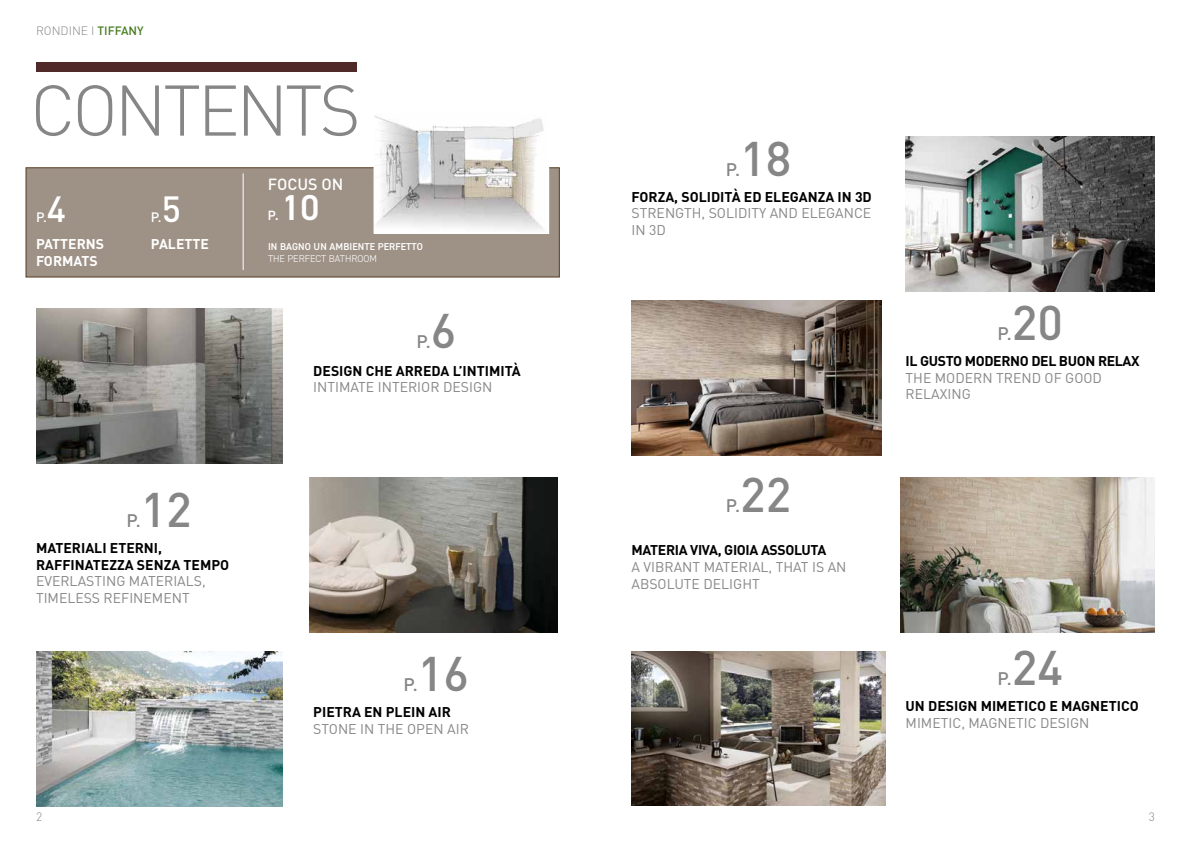
<style>
.page{position:relative;width:1191px;height:842px;background:#fff}
.page>*{position:absolute;margin:0;border:0;box-sizing:border-box;transform-origin:0 0}
.t1{font:500 48px "DIN";color:#878686}
.t2{font:500 36px "DIN";color:#fff}
.t3{font:600 36px "DIN2014";color:#fff}
.t4{font:500 18px "DIN";color:#878686}
.t5{font:500 16px "DIN";color:#fff}
.t6{font:14px/16.8px "DIN";color:#878686}
.t7{font:700 14px/16.8px "DIN";color:#000}
.t8{font:700 14px "DIN";letter-spacing:-.025em;color:#000}
.t9{font:700 14px "DIN";color:#fff}
.t10{font:500 13.5px "DIN";color:#fff}
.t11{font:600 13.5px "DIN2014";color:#fff}
.t12{font:300 12px "DIN";color:#878686}
.t13{font:600 10px "DIN2014";letter-spacing:.01em;color:#fff}
.t14{font:300 10px "DIN2014";color:#fff}
.s1{font-weight:500;color:#457c1f}
</style>
<div class="page">
<svg style="left:36px;top:85px;width:320px;height:51px"></svg>
<div style="left:36px;top:62px;width:321px;height:10px;background:#502929"></div>
<img style="left:631px;top:651px;width:254px;height:155px">
<img style="left:631px;top:300px;width:250px;height:155px">
<img style="left:905px;top:136px;width:250px;height:155px">
<img style="left:900px;top:478px;width:255px;height:155px">
<img style="left:36px;top:309px;width:246px;height:155px">
<img style="left:36px;top:652px;width:246px;height:154px">
<div style="left:26px;top:167px;width:534px;height:110px;background:#9e9186;border:1px solid #533c23"></div>
<hr style="left:243px;top:173px;width:1px;height:97px;background:#fff">
<img style="left:375px;top:116px;width:172px;height:116px">
<div style="left:373px;top:113px;width:176px;height:121px;border:1px solid #fff"></div>
<img style="left:310px;top:478px;width:247px;height:155px">
<p class="t12" style="left:36px;top:24px;width:109px">RONDINE I <span class="s1">TIFFANY</span></p>
<h2 class="t2" style="left:47px;top:186px;width:21px">4</h2>
<p class="t9" style="left:36px;top:235px;width:70px">PATTERNS</p>
<p class="t10" style="left:36px;top:208px;width:12px">P.</p>
<p class="t9" style="left:36px;top:252px;width:63px">FORMATS</p>
<h2 class="t2" style="left:162px;top:186px;width:21px">5</h2>
<p class="t9" style="left:151px;top:235px;width:60px">PALETTE</p>
<p class="t10" style="left:151px;top:208px;width:12px">P.</p>
<p class="t5" style="left:268px;top:174px;width:77px">FOCUS ON</p>
<p class="t11" style="left:268px;top:207px;width:12px">P.</p>
<h2 class="t3" style="left:281px;top:184px;width:39px">10</h2>
<p class="t13" style="left:268px;top:240px;width:156px">IN BAGNO UN AMBIENTE PERFETTO</p>
<p class="t14" style="left:268px;top:252px;width:110px">THE PERFECT BATHROOM</p>
<h1 class="t1" style="left:431px;top:300px;width:27px">6</h1>
<p class="t4" style="left:416px;top:330px;width:16px">P.</p>
<p class="t7" style="left:313px;top:361px;width:209px">DESIGN CHE ARREDA L’INTIMITÀ</p>
<p class="t6" style="left:313px;top:379px;width:181px">INTIMATE INTERIOR DESIGN</p>
<h1 class="t1" style="left:141px;top:479px;width:53px">12</h1>
<p class="t4" style="left:126px;top:509px;width:16px">P.</p>
<p class="t7" style="left:36px;top:539px;width:195px">MATERIALI ETERNI,<br>RAFFINATEZZA SENZA TEMPO</p>
<p class="t6" style="left:36px;top:573px;width:171px">EVERLASTING MATERIALS,<br>TIMELESS REFINEMENT</p>
<h1 class="t1" style="left:418px;top:643px;width:53px">16</h1>
<p class="t4" style="left:403px;top:673px;width:16px">P.</p>
<p class="t7" style="left:313px;top:703px;width:139px">PIETRA EN PLEIN AIR</p>
<p class="t6" style="left:313px;top:720px;width:157px">STONE IN THE OPEN AIR</p>
<h1 class="t1" style="left:740px;top:128px;width:53px">18</h1>
<p class="t4" style="left:726px;top:158px;width:16px">P.</p>
<p class="t7" style="left:631px;top:187px;width:242px">FORZA, SOLIDITÀ ED ELEGANZA IN 3D</p>
<p class="t6" style="left:631px;top:205px;width:241px">STRENGTH, SOLIDITY AND ELEGANCE<br>IN 3D</p>
<h1 class="t1" style="left:740px;top:464px;width:53px">22</h1>
<p class="t4" style="left:726px;top:494px;width:16px">P.</p>
<p class="t8" style="left:631px;top:541px;width:196px">MATERIA VIVA, GIOIA ASSOLUTA</p>
<p class="t6" style="left:631px;top:558px;width:216px">A VIBRANT MATERIAL, THAT IS AN<br>ABSOLUTE DELIGHT</p>
<h1 class="t1" style="left:1012px;top:292px;width:53px">20</h1>
<p class="t8" style="left:905px;top:352px;width:236px">IL GUSTO MODERNO DEL BUON RELAX</p>
<p class="t6" style="left:905px;top:369px;width:198px">THE MODERN TREND OF GOOD<br>RELAXING</p>
<p class="t4" style="left:997px;top:322px;width:16px">P.</p>
<h1 class="t1" style="left:1012px;top:637px;width:53px">24</h1>
<p class="t7" style="left:905px;top:697px;width:235px">UN DESIGN MIMETICO E MAGNETICO</p>
<p class="t6" style="left:905px;top:714px;width:185px">MIMETIC, MAGNETIC DESIGN</p>
<p class="t4" style="left:997px;top:667px;width:16px">P.</p>
<p class="t12" style="left:36px;top:810px;width:8px">2</p>
<p class="t12" style="left:1148px;top:810px;width:8px">3</p>
</div>
